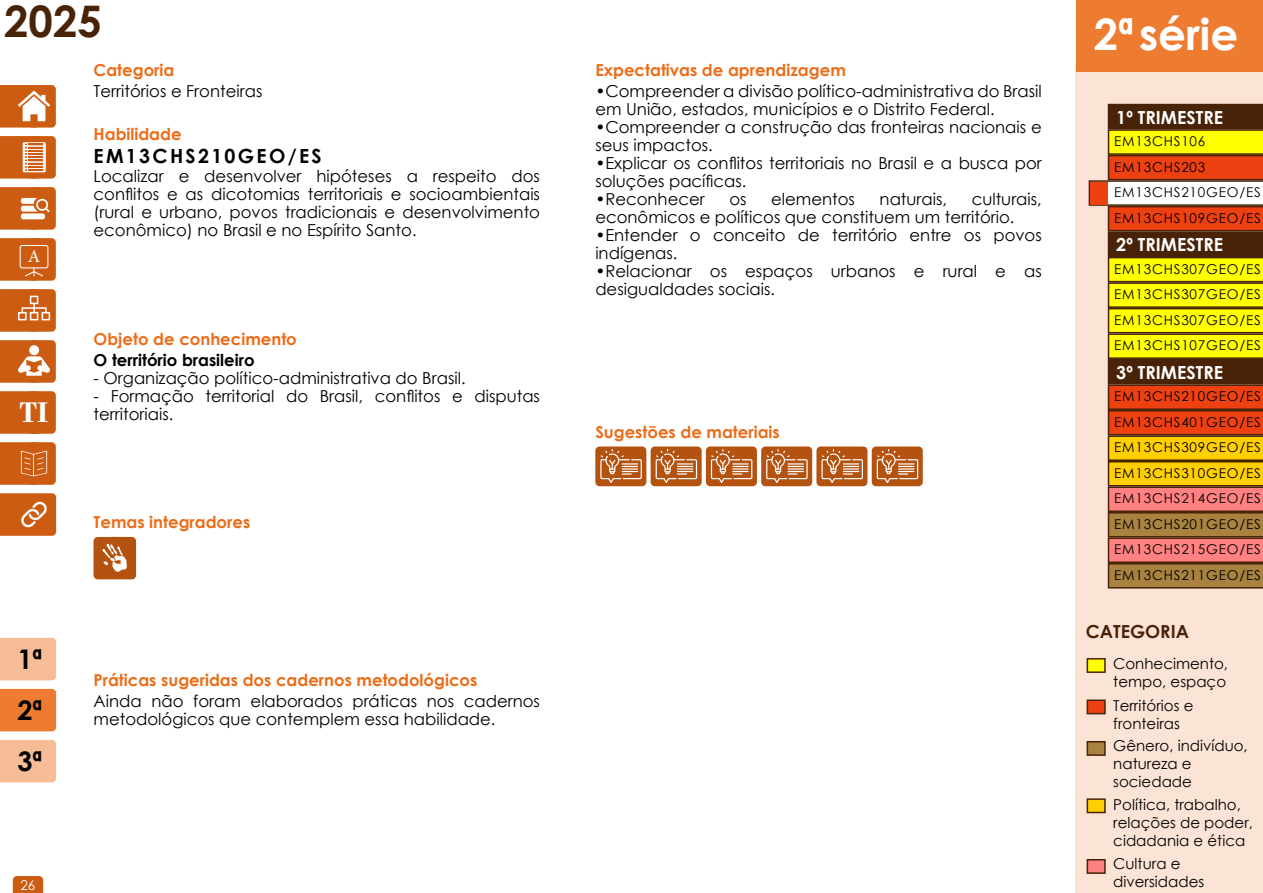
<style>
.page{position:relative;width:1263px;height:893px;background:#fff}
.page>*{position:absolute;margin:0;border:0;box-sizing:border-box;transform-origin:0 0}
.t1{font:700 43.5px "Century Gothic";color:#fff}
.t2{font:700 43.5px "Century Gothic";color:#492307}
.t3{font:700 29.85px "Bodoni";color:#fff}
.t4{font:700 27px/51px "Century Gothic";color:#000;text-align:justify}
.t5{font:700 19.5px "Century Gothic";letter-spacing:.12em;color:#000}
.t6{font:700 18px "Century Gothic";color:#fff}
.t7{font:700 18px "Century Gothic";color:#492307}
.t8{font:18px "Minion Pro";color:#fff}
.t9{font:16.5px/18px "Century Gothic";color:#000}
.t10{font:700 16.5px "Century Gothic";color:#eb6d19}
.t11{font:700 16.5px "Century Gothic";color:#000}
.t12{font:15px/18px "Century Gothic";color:#000}
.t13{font:13.5px/25.5px "Century Gothic";letter-spacing:.06em;color:#000;text-align:justify}
.t14{font:13.5px "Century Gothic";color:#fff}
</style>
<div class="page">
<div style="left:1075px;top:65px;width:188px;height:828px;background:#fbe4d5"></div>
<div style="left:1076px;top:0;width:187px;height:72px;background:#ed7c31"></div>
<svg style="left:0;top:85px;width:56px;height:43px"></svg>
<svg style="left:0;top:136px;width:56px;height:43px;background:#d37739"></svg>
<svg style="left:0;top:187px;width:56px;height:43px;background:#d47639"></svg>
<svg style="left:0;top:238px;width:56px;height:43px;background:#cf6722"></svg>
<svg style="left:0;top:289px;width:56px;height:43px;background:#d16d2c"></svg>
<svg style="left:0;top:340px;width:56px;height:43px;background:#d5793c"></svg>
<svg style="left:0;top:391px;width:56px;height:43px"></svg>
<div style="left:13px;top:391px;width:42px;height:43px;background:#cc5c12;border-radius:50%"></div>
<svg style="left:0;top:442px;width:56px;height:43px;background:#cf6620"></svg>
<svg style="left:0;top:493px;width:56px;height:43px;background:#d06b28"></svg>
<div style="left:0;top:638px;width:56px;height:42px;background:#f5bc95"></div>
<div style="left:0;top:689px;width:56px;height:42px;background:#ed7c31"></div>
<div style="left:0;top:740px;width:56px;height:42px;background:#f5bc95"></div>
<svg style="left:13px;top:876px;width:30px;height:17px"></svg>
<div style="left:1086px;top:658px;width:20px;height:15px;background:#ff0;border:2px solid #492307"></div>
<div style="left:1086px;top:699px;width:20px;height:15px;background:#ee4112;border:2px solid #492307"></div>
<div style="left:1086px;top:798px;width:20px;height:15px;background:#ffcf01;border:2px solid #492307"></div>
<div style="left:1086px;top:741px;width:20px;height:15px;background:#a8823e;border:2px solid #492307"></div>
<div style="left:1086px;top:859px;width:20px;height:15px;background:#ff8181;border:2px solid #492307"></div>
<div style="left:94px;top:537px;width:42px;height:42px;background:#b45210;border-radius:4px"></div>
<svg style="left:103px;top:543px;width:24px;height:29px"></svg>
<svg style="left:1089px;top:104px;width:174px;height:485px;background:#ca9136"></svg>
<div style="left:1090px;top:182px;width:18px;height:22px;background:#ee4112"></div>
<div style="left:595px;top:446px;width:51px;height:40px;background:#b45210;border-radius:4px"></div>
<svg style="left:600px;top:449px;width:42px;height:34px"></svg>
<div style="left:651px;top:446px;width:51px;height:40px;background:#b45210;border-radius:4px"></div>
<svg style="left:656px;top:449px;width:41px;height:34px"></svg>
<div style="left:706px;top:446px;width:51px;height:40px;background:#b45210;border-radius:4px"></div>
<svg style="left:711px;top:449px;width:41px;height:34px"></svg>
<div style="left:761px;top:446px;width:51px;height:40px;background:#b45210;border-radius:4px"></div>
<svg style="left:766px;top:449px;width:42px;height:34px"></svg>
<div style="left:816px;top:446px;width:51px;height:40px;background:#b45210;border-radius:4px"></div>
<svg style="left:821px;top:449px;width:42px;height:34px"></svg>
<div style="left:872px;top:446px;width:51px;height:40px;background:#b45210;border-radius:4px"></div>
<svg style="left:877px;top:449px;width:41px;height:34px"></svg>
<h1 class="t2" style="left:4px;top:-12px;width:99px">2025</h1>
<h1 class="t1" style="left:1094px;top:1px;width:146px">2ª série</h1>
<p class="t8" style="left:28px;top:244px;width:14px">A</p>
<h2 class="t3" style="left:19px;top:395px;width:30px">TI</h2>
<p class="t10" style="left:94px;top:58px;width:82px">Categoria</p>
<p class="t9" style="left:94px;top:82px;width:170px">Territórios e Fronteiras</p>
<p class="t10" style="left:94px;top:121px;width:90px">Habilidade</p>
<p class="t9" style="left:94px;top:167px;width:448px;text-align:justify">Localizar e desenvolver hipóteses a respeito dos conflitos e as dicotomias territoriais e socioambientais (rural e urbano, povos tradicionais e desenvolvimento econômico) no Brasil e no Espírito Santo.</p>
<p class="t5" style="left:94px;top:142px;width:230px">EM13CHS210GEO/ES</p>
<p class="t10" style="left:94px;top:327px;width:205px">Objeto de conhecimento</p>
<p class="t11" style="left:94px;top:348px;width:163px">O território brasileiro</p>
<p class="t9" style="left:94px;top:369px;width:373px">- Organização político-administrativa do Brasil.</p>
<p class="t9" style="left:94px;top:387px;width:448px">- Formação territorial do Brasil, conflitos e disputas territoriais.</p>
<p class="t10" style="left:94px;top:509px;width:158px">Temas integradores</p>
<h3 class="t4" style="left:17px;top:633px;width:26px">1ª 2ª 3ª</h3>
<p class="t14" style="left:20px;top:875px;width:16px">26</p>
<p class="t10" style="left:94px;top:667px;width:385px">Práticas sugeridas dos cadernos metodológicos</p>
<p class="t9" style="left:94px;top:692px;width:448px">Ainda não foram elaborados práticas nos cadernos metodológicos que contemplem essa habilidade.</p>
<p class="t10" style="left:595px;top:58px;width:252px">Expectativas de aprendizagem</p>
<p class="t9" style="left:595px;top:82px;width:448px">•Compreender a divisão político-administrativa do Brasil em União, estados, municípios e o Distrito Federal.</p>
<p class="t9" style="left:595px;top:118px;width:448px">•Compreender a construção das fronteiras nacionais e seus impactos.</p>
<p class="t9" style="left:595px;top:154px;width:448px">•Explicar os conflitos territoriais no Brasil e a busca por soluções pacíficas.</p>
<p class="t9" style="left:595px;top:190px;width:111px">•Reconhecer</p>
<p class="t9" style="left:729px;top:190px;width:19px">os</p>
<p class="t9" style="left:771px;top:190px;width:85px">elementos</p>
<p class="t9" style="left:880px;top:190px;width:69px">naturais,</p>
<p class="t9" style="left:595px;top:190px;width:448px;text-indent:376px">culturais, econômicos e políticos que constituem um território.</p>
<p class="t9" style="left:595px;top:226px;width:448px">•Entender o conceito de território entre os povos indígenas.</p>
<p class="t9" style="left:595px;top:262px;width:448px">•Relacionar os espaços urbanos e rural e as desigualdades sociais.</p>
<p class="t10" style="left:595px;top:419px;width:186px">Sugestões de materiais</p>
<p class="t6" style="left:1116px;top:104px;width:108px">1º TRIMESTRE</p>
<p class="t13" style="left:1114px;top:128px;width:148px;text-align:left">EM13CHS106<br>EM13CHS203<br>EM13CHS210GEO/ES<br>EM13CHS109GEO/ES</p>
<p class="t13" style="left:1114px;top:256px;width:148px">EM13CHS307GEO/ES EM13CHS307GEO/ES EM13CHS307GEO/ES EM13CHS107GEO/ES</p>
<p class="t13" style="left:1114px;top:383px;width:148px">EM13CHS210GEO/ES EM13CHS401GEO/ES EM13CHS309GEO/ES EM13CHS310GEO/ES EM13CHS214GEO/ES EM13CHS201GEO/ES EM13CHS215GEO/ES EM13CHS211GEO/ES</p>
<p class="t6" style="left:1116px;top:231px;width:108px">2º TRIMESTRE</p>
<p class="t6" style="left:1116px;top:359px;width:108px">3º TRIMESTRE</p>
<p class="t7" style="left:1086px;top:618px;width:105px">CATEGORIA</p>
<p class="t12" style="left:1113px;top:655px;width:116px">Conhecimento, tempo, espaço</p>
<p class="t12" style="left:1113px;top:696px;width:82px">Territórios e fronteiras</p>
<p class="t12" style="left:1113px;top:736px;width:136px">Gênero, indivíduo, natureza e sociedade</p>
<p class="t12" style="left:1113px;top:795px;width:141px">Política, trabalho, relações de poder, cidadania e ética</p>
<p class="t12" style="left:1113px;top:854px;width:93px">Cultura e diversidades</p>
</div>
